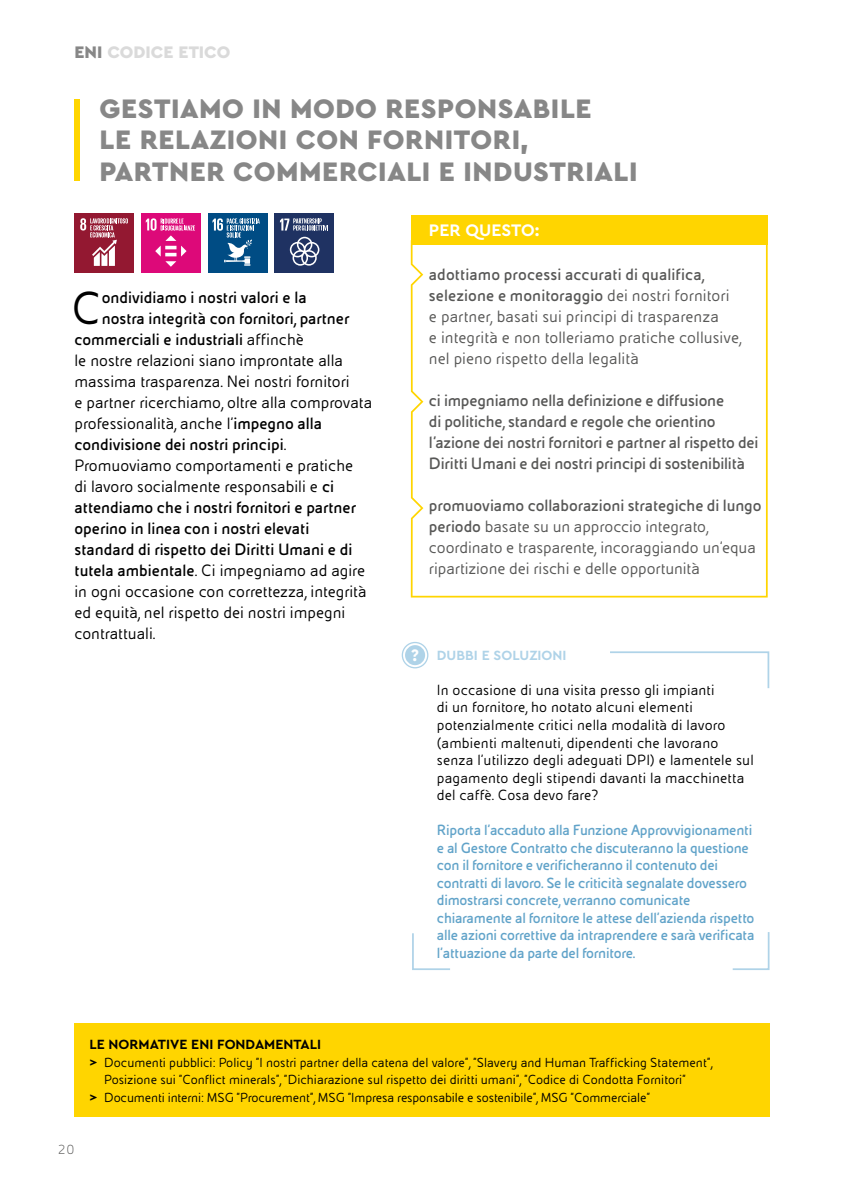
<style>
.page{position:relative;width:844px;height:1191px;background:#fff}
.page>*{position:absolute;margin:0;border:0;box-sizing:border-box;transform-origin:0 0}
.t1{font:49.18px "Eni Exp";color:#000}
.t2{font:900 28px/31.5px "Cera PRO";letter-spacing:.02em;color:#878787}
.t3{font:17.5px/21px "Eni Exp";color:#575756}
.t4{font:17.5px "Eni Exp";color:#000}
.t5{font:700 17.5px "Eni Exp";color:#000}
.t6{font:700 17.5px/21px "Eni Exp";letter-spacing:-.01em;color:#575756}
.t7{font:900 17.5px "Cera PRO";color:#dadada}
.t8{font:700 17.5px "Cera PRO";color:#fff}
.t9{font:700 15.75px/17.5px "Eni Exp";letter-spacing:-.015em;color:#61a3c9}
.t10{font:15.75px/17.5px "Eni Exp";letter-spacing:.01em;color:#000}
.t11{font:14px "Eni Exp";color:#000}
.t12{font:700 14px "Cera PRO";color:#000}
.t13{font:700 14px "Cera PRO";color:#afd3e8}
.t14{font:300 14px "Eni Exp";color:#575756}
.s1{color:#878787}
.s2{font-weight:400}
.s3{font-weight:700}
.s4{font-family:"Cera PRO";font-weight:700}
</style>
<div class="page">
<div style="left:74px;top:99px;width:6px;height:82px;background:#ffd500"></div>
<div style="left:208px;top:213px;width:59px;height:60px;background:#004c84"></div>
<svg style="left:212px;top:218px;width:48px;height:48px"></svg>
<div style="left:274px;top:213px;width:60px;height:60px;background:#1f3262"></div>
<svg style="left:290px;top:237px;width:29px;height:29px"></svg>
<svg style="left:280px;top:218px;width:48px;height:12px"></svg>
<svg style="left:410px;top:244px;width:357px;height:353px"></svg>
<div style="left:410px;top:215px;width:357px;height:29px;background:#ffd500"></div>
<div style="left:405px;top:645px;width:20px;height:20px;background:#afd3e8;border-radius:50%"></div>
<div style="left:401px;top:642px;width:27px;height:26px;border:1px solid #afd3e8;border-radius:50%"></div>
<div style="left:75px;top:213px;width:59px;height:60px;background:#931831"></div>
<svg style="left:80px;top:218px;width:48px;height:48px"></svg>
<div style="left:141px;top:213px;width:60px;height:60px;background:#dd0979"></div>
<svg style="left:146px;top:218px;width:49px;height:49px"></svg>
<div style="left:74px;top:1023px;width:695px;height:93px;background:#ffd500"></div>
<svg style="left:610px;top:651px;width:160px;height:38px"></svg>
<svg style="left:732px;top:932px;width:38px;height:38px"></svg>
<svg style="left:412px;top:933px;width:38px;height:37px"></svg>
<p class="t7" style="left:74px;top:40px;width:157px"><span class="s1">ENI</span> CODICE ETICO</p>
<h2 class="t2" style="left:99px;top:92px;width:539px">GESTIAMO IN MODO RESPONSABILE<br>LE RELAZIONI CON FORNITORI,<br>PARTNER COMMERCIALI E INDUSTRIALI</h2>
<h1 class="t1" style="left:71px;top:283px;width:32px">C</h1>
<p class="t5" style="left:102px;top:288px;width:206px">ondividiamo i nostri valori e la</p>
<p class="t5" style="left:102px;top:309px;width:249px">nostra integrità con fornitori, partner</p>
<p class="t5" style="left:74px;top:330px;width:231px">commerciali e industriali <span class="s2">affinchè</span></p>
<p class="t4" style="left:74px;top:351px;width:270px">le nostre relazioni siano improntate alla</p>
<p class="t4" style="left:74px;top:372px;width:276px">massima trasparenza. Nei nostri fornitori</p>
<p class="t4" style="left:74px;top:393px;width:299px">e partner ricerchiamo, oltre alla comprovata</p>
<p class="t4" style="left:74px;top:414px;width:249px">professionalità, anche l’<span class="s3">impegno alla</span></p>
<p class="t5" style="left:74px;top:435px;width:213px">condivisione dei nostri principi<span class="s2">.</span></p>
<p class="t4" style="left:74px;top:456px;width:280px">Promuoviamo comportamenti e pratiche</p>
<p class="t4" style="left:74px;top:477px;width:261px">di lavoro socialmente responsabili e <span class="s3">ci</span></p>
<p class="t5" style="left:74px;top:498px;width:283px">attendiamo che i nostri fornitori e partner</p>
<p class="t5" style="left:74px;top:519px;width:236px">operino in linea con i nostri elevati</p>
<p class="t5" style="left:74px;top:540px;width:279px">standard di rispetto dei Diritti Umani e di</p>
<p class="t4" style="left:74px;top:561px;width:292px"><span class="s3">tutela ambientale</span>. Ci impegniamo ad agire</p>
<p class="t4" style="left:74px;top:582px;width:293px">in ogni occasione con correttezza, integrità</p>
<p class="t4" style="left:74px;top:603px;width:272px">ed equità, nel rispetto dei nostri impegni</p>
<p class="t4" style="left:74px;top:624px;width:83px">contrattuali.</p>
<p class="t8" style="left:429px;top:218px;width:112px">PER QUESTO:</p>
<p class="t3" style="left:429px;top:265px;width:314px"><span class="s3">adottiamo processi accurati di qualifica, selezione e monitoraggio</span> dei nostri fornitori e partner, basati sui principi di trasparenza<br>e integrità e non tolleriamo pratiche collusive, nel pieno rispetto della legalità</p>
<p class="t6" style="left:429px;top:390px;width:331px">ci impegniamo nella definizione e diffusione<br>di politiche, standard e regole che orientino l’azione dei nostri fornitori e partner al rispetto dei Diritti Umani e dei nostri principi di sostenibilità</p>
<p class="t3" style="left:429px;top:496px;width:334px"><span class="s3">promuoviamo collaborazioni strategiche di lungo periodo</span> basate su un approccio integrato, coordinato e trasparente, incoraggiando un’equa ripartizione dei rischi e delle opportunità</p>
<p class="t8" style="left:411px;top:643px;width:9px">?</p>
<p class="t13" style="left:437px;top:646px;width:131px">DUBBI E SOLUZIONI</p>
<p class="t10" style="left:437px;top:681px;width:318px">In occasione di una visita presso gli impianti<br>di un fornitore, ho notato alcuni elementi potenzialmente critici nella modalità di lavoro (ambienti maltenuti, dipendenti che lavorano senza l’utilizzo degli adeguati DPI) e lamentele sul pagamento degli stipendi davanti la macchinetta del caffè. Cosa devo fare?</p>
<p class="t9" style="left:437px;top:821px;width:319px">Riporta l’accaduto alla Funzione Approvvigionamenti e al Gestore Contratto che discuteranno la questione con il fornitore e verificheranno il contenuto dei contratti di lavoro. Se le criticità segnalate dovessero dimostrarsi concrete, verranno comunicate chiaramente al fornitore le attese dell’azienda rispetto alle azioni correttive da intraprendere e sarà verificata l’attuazione da parte del fornitore.</p>
<p class="t14" style="left:58px;top:1142px;width:18px">20</p>
<p class="t12" style="left:89px;top:1035px;width:233px">LE NORMATIVE ENI FONDAMENTALI</p>
<p class="t11" style="left:89px;top:1055px;width:624px"><span class="s4">&gt;</span> Documenti pubblici: Policy “I nostri partner della catena del valore”, “Slavery and Human Trafficking Statement”,</p>
<p class="t11" style="left:104px;top:1072px;width:583px">Posizione sui “Conflict minerals”, “Dichiarazione sul rispetto dei diritti umani”, “Codice di Condotta Fornitori”</p>
<p class="t11" style="left:89px;top:1090px;width:562px"><span class="s4">&gt;</span> Documenti interni: MSG “Procurement”, MSG “Impresa responsabile e sostenibile”, MSG “Commerciale”</p>
</div>
